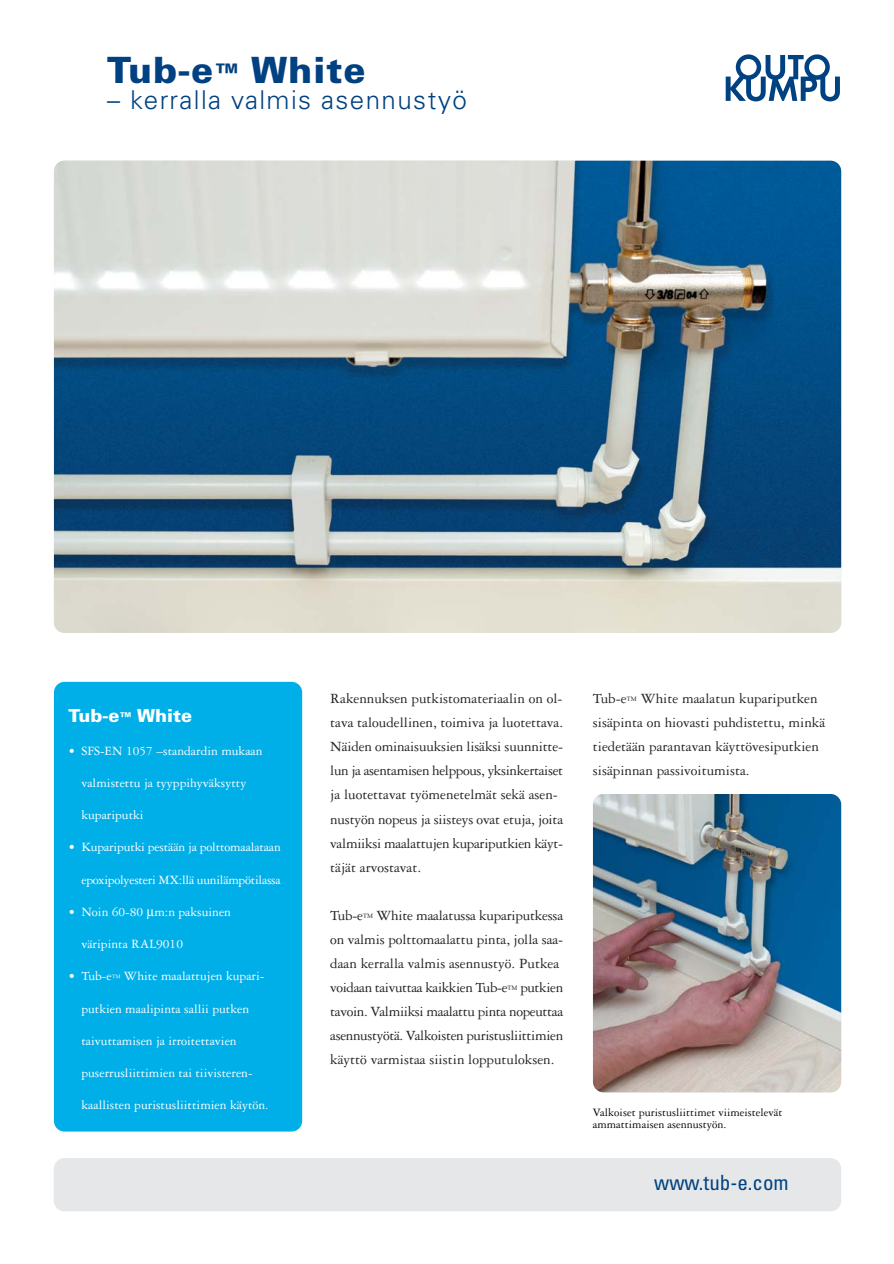
<style>
.page{position:relative;width:894px;height:1264px;background:#fff}
.page>*{position:absolute;margin:0;border:0;box-sizing:border-box;transform-origin:0 0}
.t1{font:900 36.3px "Univers";letter-spacing:.025em;color:#004181}
.t2{font:300 25.95px "Univers";letter-spacing:.055em;color:#004181}
.t3{font:condensed 21px "Univers";color:#004181}
.t4{font:900 18px "Univers";color:#fff}
.t5{font:15px/24px "Garamond Three";letter-spacing:-.005em;color:#231f20}
.t6{font:13.5px "Garamond Three";color:#fff}
.t7{font:13.5px "Garamond Three";letter-spacing:-.02em;color:#fff}
.t8{font:12px/12px "Garamond Three";color:#020505}
.s1{font-size:27px}
.s2{font-size:13.5px}
.s3{font-size:9px}
.s4{font-size:10.5px}
</style>
<div class="page">
<div style="left:54px;top:1158px;width:787px;height:53px;background:#e6e7e8;border-radius:11px"></div>
<img style="left:54px;top:161px;width:787px;height:472px;border-radius:11px">
<div style="left:54px;top:682px;width:248px;height:449px;background:#00afe8;border-radius:11px"></div>
<img style="left:592px;top:794px;width:249px;height:298px;border-radius:11px">
<svg style="left:725px;top:54px;width:114px;height:47px"></svg>
<h1 class="t1" style="left:107px;top:57px;width:260px">Tub-e<span class="s1">™</span> White</h1>
<h2 class="t2" style="left:107px;top:91px;width:361px">– kerralla valmis asennustyö</h2>
<p class="t4" style="left:69px;top:709px;width:125px">Tub-e<span class="s2">™</span> White</p>
<p class="t6" style="left:69px;top:745px;width:195px">• SFS-EN 1057 –standardin mukaan</p>
<p class="t6" style="left:81px;top:778px;width:166px">valmistettu ja tyyppihyväksytty</p>
<p class="t6" style="left:81px;top:810px;width:64px">kupariputki</p>
<p class="t6" style="left:69px;top:842px;width:214px">• Kupariputki pestään ja polttomaalataan</p>
<p class="t7" style="left:81px;top:874px;width:201px">epoxipolyesteri MX:llä uunilämpötilassa</p>
<p class="t6" style="left:69px;top:907px;width:164px">• Noin 60-80 m:n paksuinen</p>
<p class="t6" style="left:81px;top:939px;width:103px">väripinta RAL9010</p>
<p class="t6" style="left:69px;top:971px;width:197px">• Tub-e<span class="s3">™</span> White maalattujen kupari-</p>
<p class="t6" style="left:81px;top:1003px;width:169px">putkien maalipinta sallii putken</p>
<p class="t6" style="left:81px;top:1036px;width:157px">taivuttamisen ja irroitettavien</p>
<p class="t6" style="left:81px;top:1068px;width:172px">puserrusliittimien tai tiivisteren-</p>
<p class="t6" style="left:81px;top:1100px;width:189px">kaallisten puristusliittimien käytön.</p>
<p class="t5" style="left:330px;top:688px;width:234px">Rakennuksen putkistomateriaalin on ol&shy;tava taloudellinen, toimiva ja luotettava.<br>Näiden ominaisuuksien lisäksi suunnitte&shy;lun ja asentamisen helppous, yksinkertaiset ja luotettavat työmenetelmät sekä asen&shy;nustyön nopeus ja siisteys ovat etuja, joita valmiiksi maalattujen kupariputkien käyt&shy;täjät arvostavat.</p>
<p class="t5" style="left:330px;top:904px;width:234px">Tub-e<span class="s4">™</span> White maalatussa kupariputkessa on valmis polttomaalattu pinta, jolla saa&shy;daan kerralla valmis asennustyö. Putkea voidaan taivuttaa kaikkien Tub-e<span class="s4">™</span> putkien tavoin. Valmiiksi maalattu pinta nopeuttaa asennustyötä. Valkoisten puristusliittimien käyttö varmistaa siistin lopputuloksen.</p>
<p class="t5" style="left:592px;top:688px;width:234px">Tub-e<span class="s4">™</span> White maalatun kupariputken sisäpinta on hiovasti puhdistettu, minkä tiedetään parantavan käyttövesiputkien sisäpinnan passivoitumista.</p>
<p class="t8" style="left:592px;top:1107px;width:191px">Valkoiset puristusliittimet viimeistelevät ammattimaisen asennustyön.</p>
<h3 class="t3" style="left:654px;top:1175px;width:136px">www.tub-e.com</h3>
</div>
